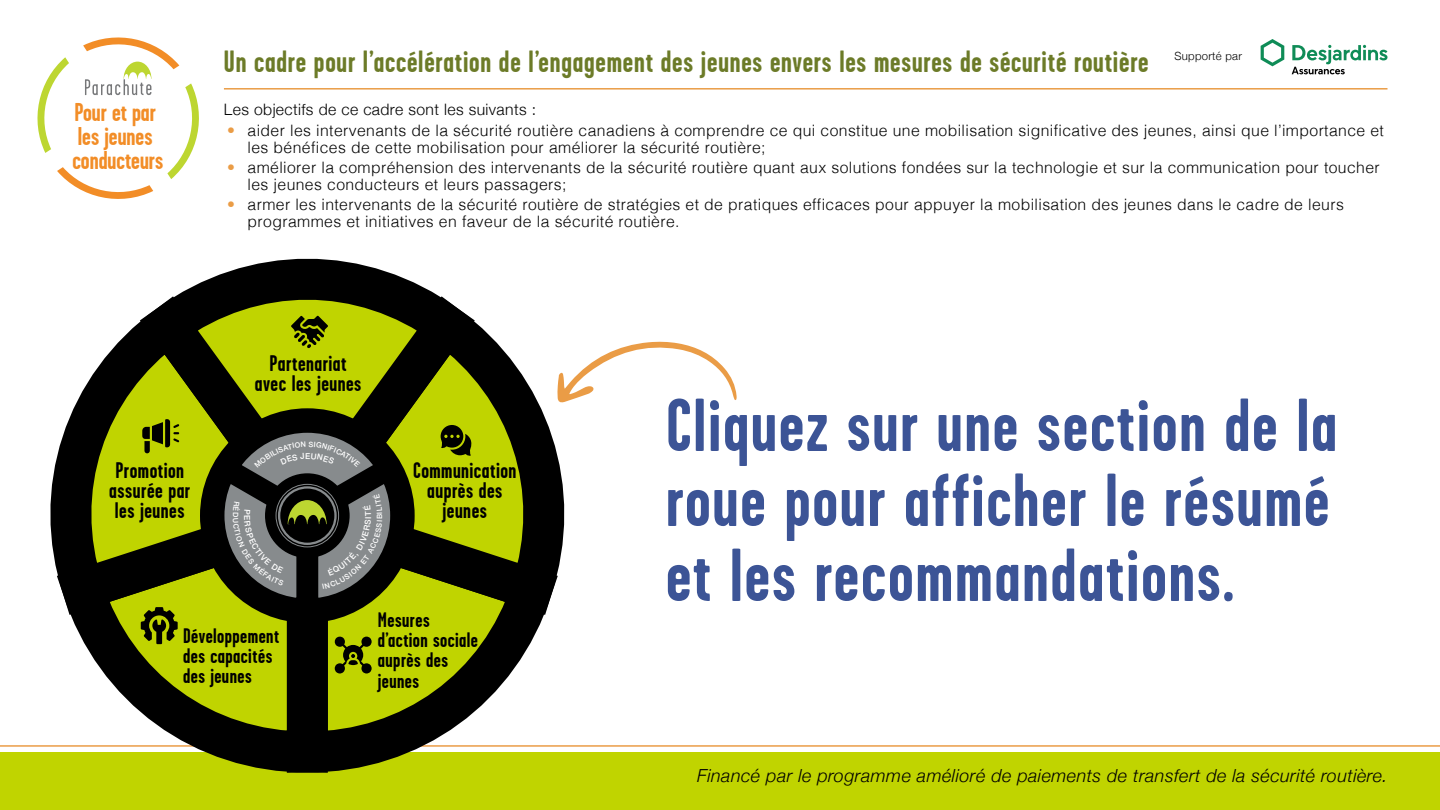
<style>
.page{position:relative;width:1440px;height:810px;background:#fff}
.page>*{position:absolute;margin:0;border:0;box-sizing:border-box;transform-origin:0 0}
.t1{font:700 75px/75px "Garage Gothic";letter-spacing:.025em;color:#3c5496;text-align:justify}
.t2{font:700 30.75px "Garage Gothic";letter-spacing:.025em;color:#6c7b28}
.t3{font:700 25.8px/24.1px "Garage Gothic";color:#f28d27}
.t4{font:700 22.58px/20.2px "Garage Gothic";letter-spacing:.02em;color:#000;text-align:center}
.t5{font:700 21px/20.2px "Garage Gothic";letter-spacing:.02em;color:#000}
.t6{font:italic 300 18px "Helvetica Neue";letter-spacing:.025em;color:#000}
.t7{font:300 15.75px/17px "Helvetica";letter-spacing:.025em;color:#000}
.t8{font:300 15.75px "Helvetica Neue";letter-spacing:.025em;color:#000}
.t9{font:300 11.32px "Helvetica Neue";letter-spacing:.025em;color:#000}
.s1{color:#ea9c46}
</style>
<div class="page">
<hr style="left:0;top:745px;width:1440px;height:2px;background:#ea9c46">
<div style="left:0;top:752px;width:1440px;height:58px;background:#c0d400"></div>
<hr style="left:224px;top:88px;width:1164px;height:2px;background:#ea9c46">
<svg style="left:1261px;top:39px;width:23px;height:27px"></svg>
<svg style="left:1292px;top:45px;width:96px;height:29px"></svg>
<svg style="left:38px;top:38px;width:161px;height:161px"></svg>
<svg style="left:564px;top:341px;width:173px;height:61px"></svg>
<svg style="left:359px;top:503px;width:224px;height:265px"></svg>
<svg style="left:31px;top:499px;width:328px;height:274px"></svg>
<svg style="left:51px;top:351px;width:199px;height:290px"></svg>
<svg style="left:250px;top:350px;width:314px;height:291px"></svg>
<svg style="left:111px;top:264px;width:392px;height:309px;background:#7f8a1e"></svg>
<svg style="left:192px;top:400px;width:231px;height:231px;background:#6f7a00"></svg>
<svg style="left:142px;top:419px;width:37px;height:34px"></svg>
<svg style="left:441px;top:425px;width:31px;height:31px"></svg>
<svg style="left:291px;top:316px;width:37px;height:32px"></svg>
<svg style="left:334px;top:636px;width:38px;height:38px"></svg>
<svg style="left:141px;top:607px;width:37px;height:37px"></svg>
<svg style="left:214px;top:422px;width:187px;height:187px;background:#434638"></svg>
<p class="t3" style="left:72px;top:100px;width:92px">Pour et par les jeunes conducteurs</p>
<p class="t2" style="left:224px;top:45px;width:926px">Un cadre pour l’accélération de l’engagement des jeunes envers les mesures de sécurité routière</p>
<p class="t8" style="left:224px;top:97px;width:314px">Les objectifs de ce cadre sont les suivants :</p>
<p class="t7" style="left:248px;top:121px;width:1138px;text-indent:-20px"><span class="s1">•</span> aider les intervenants de la sécurité routière canadiens à comprendre ce qui constitue une mobilisation significative des jeunes, ainsi que l’importance et les bénéfices de cette mobilisation pour améliorer la sécurité routière;</p>
<p class="t7" style="left:248px;top:158px;width:1134px;text-indent:-20px"><span class="s1">•</span> améliorer la compréhension des intervenants de la sécurité routière quant aux solutions fondées sur la technologie et sur la communication pour toucher les jeunes conducteurs et leurs passagers;</p>
<p class="t7" style="left:248px;top:195px;width:1098px;text-indent:-20px"><span class="s1">•</span> armer les intervenants de la sécurité routière de stratégies et de pratiques efficaces pour appuyer la mobilisation des jeunes dans le cadre de leurs programmes et initiatives en faveur de la sécurité routière.</p>
<p class="t9" style="left:1174px;top:47px;width:69px">Supporté par</p>
<p class="t4" style="left:255px;top:353px;width:108px">Partenariat avec les jeunes</p>
<p class="t4" style="left:109px;top:460px;width:83px;text-align:left">Promotion assurée par les jeunes</p>
<p class="t4" style="left:413px;top:460px;width:105px">Communication auprès des jeunes</p>
<p class="t5" style="left:183px;top:626px;width:98px">Développement des capacités des jeunes</p>
<p class="t5" style="left:378px;top:610px;width:102px">Mesures d’action sociale auprès des jeunes</p>
<h2 class="t1" style="left:666px;top:388px;width:673px">Cliquez sur une section de la roue pour afficher le résumé et les recommandations.</h2>
<p class="t6" style="left:697px;top:761px;width:692px">Financé par le programme amélioré de paiements de transfert de la sécurité routière.</p>
</div>
